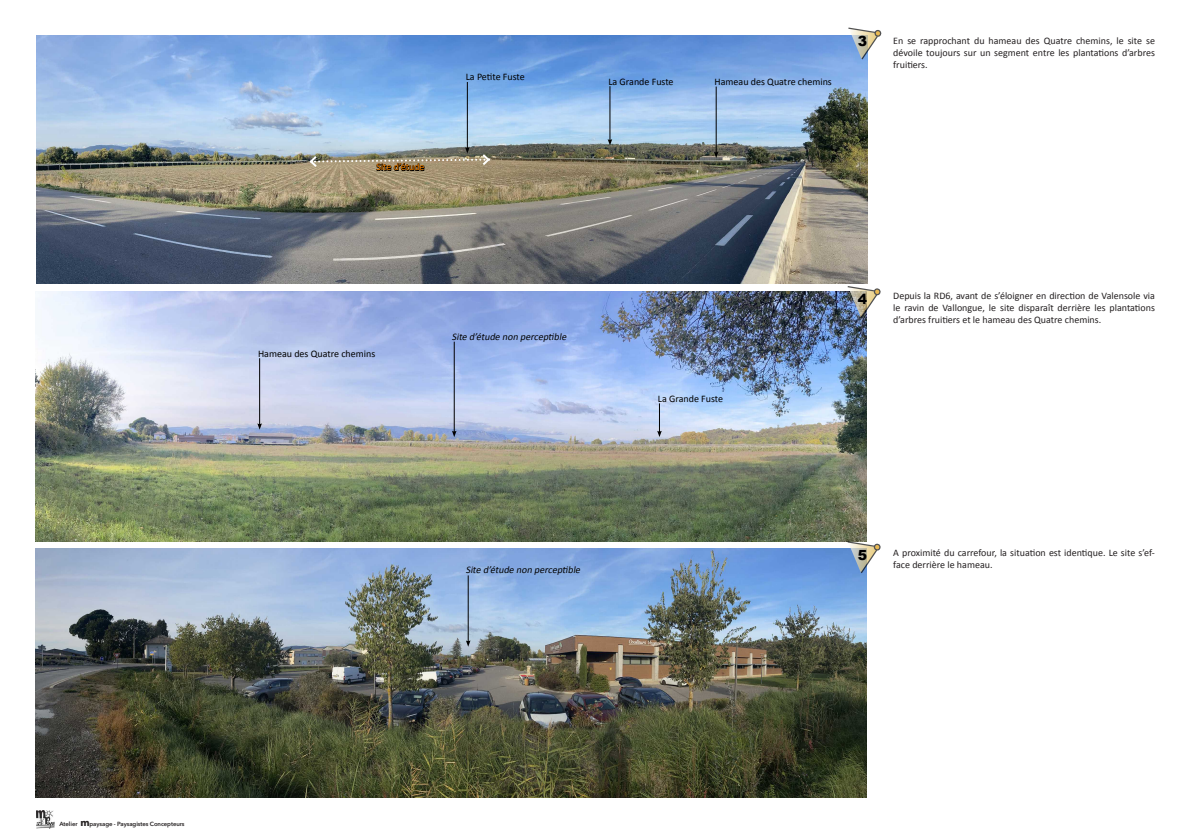
<style>
.page{position:relative;width:1191px;height:834px;background:#fff}
.page>*{position:absolute;margin:0;border:0;box-sizing:border-box;transform-origin:0 0}
.t1{font:900 14px "Arial";color:#000}
.t2{font:10px/12px "Calibri";color:#231f20;text-align:justify}
.t3{font:10px "Calibri";color:#000}
.t4{font:italic 10px "Calibri";color:#000}
.t5{font:10px "Calibri";color:#f80}
.t6{font:600 6px "Avenir Next";letter-spacing:-.01em;color:#231f20}
.s1{font-weight:700;font-size:10px}
</style>
<div class="page">
<img style="left:36px;top:810px;width:18px;height:18px">
<img style="left:36px;top:36px;width:831px;height:247px">
<svg style="left:846px;top:27px;width:36px;height:34px"></svg>
<hr style="left:609px;top:86px;width:1px;height:55px;background:#000">
<svg style="left:607px;top:139px;width:5px;height:6px"></svg>
<hr style="left:467px;top:82px;width:1px;height:67px;background:#000">
<hr style="left:716px;top:86px;width:1px;height:67px;background:#000">
<svg style="left:714px;top:152px;width:4px;height:6px"></svg>
<svg style="left:308px;top:147px;width:183px;height:24px;background:#959182"></svg>
<img style="left:35px;top:291px;width:832px;height:250px">
<img style="left:35px;top:548px;width:832px;height:249px">
<svg style="left:845px;top:274px;width:36px;height:45px"></svg>
<svg style="left:845px;top:530px;width:36px;height:44px"></svg>
<hr style="left:259px;top:358px;width:1px;height:67px;background:#000">
<svg style="left:257px;top:423px;width:5px;height:6px"></svg>
<svg style="left:657px;top:403px;width:5px;height:34px"></svg>
<hr style="left:454px;top:341px;width:1px;height:91px;background:#000">
<svg style="left:452px;top:430px;width:4px;height:7px"></svg>
<hr style="left:468px;top:575px;width:1px;height:67px;background:#000">
<svg style="left:466px;top:640px;width:4px;height:6px"></svg>
<p class="t5" style="left:376px;top:161px;width:50px">Site d’étude</p>
<p class="t3" style="left:466px;top:71px;width:61px">La Petite Fuste</p>
<p class="t3" style="left:608px;top:75px;width:67px">La Grande Fuste</p>
<p class="t3" style="left:714px;top:75px;width:119px">Hameau des Quatre chemins</p>
<p class="t1" style="left:857px;top:30px;width:11px">3</p>
<p class="t2" style="left:893px;top:34px;width:263px">En se rapprochant du hameau des Quatre chemins, le site se dévoile toujours sur un segment entre les plantations d’arbres fruitiers.</p>
<p class="t3" style="left:258px;top:347px;width:119px">Hameau des Quatre chemins</p>
<p class="t4" style="left:452px;top:330px;width:118px">Site d’étude non perceptible</p>
<p class="t3" style="left:658px;top:392px;width:67px">La Grande Fuste</p>
<p class="t1" style="left:857px;top:289px;width:11px">4</p>
<p class="t2" style="left:893px;top:290px;width:263px">Depuis la RD6, avant de s’éloigner en direction de Valensole via le ravin de Vallongue, le site disparaît derrière les plantations d’arbres fruitiers et le hameau des Quatre chemins.</p>
<p class="t4" style="left:466px;top:563px;width:118px">Site d’étude non perceptible</p>
<p class="t1" style="left:857px;top:545px;width:11px">5</p>
<p class="t2" style="left:893px;top:546px;width:263px">A proximité du carrefour, la situation est identique. Le site s’ef&shy;face derrière le hameau.</p>
<p class="t6" style="left:59px;top:818px;width:127px">Atelier <span class="s1">m</span>paysage - Paysagistes Concepteurs</p>
</div>
